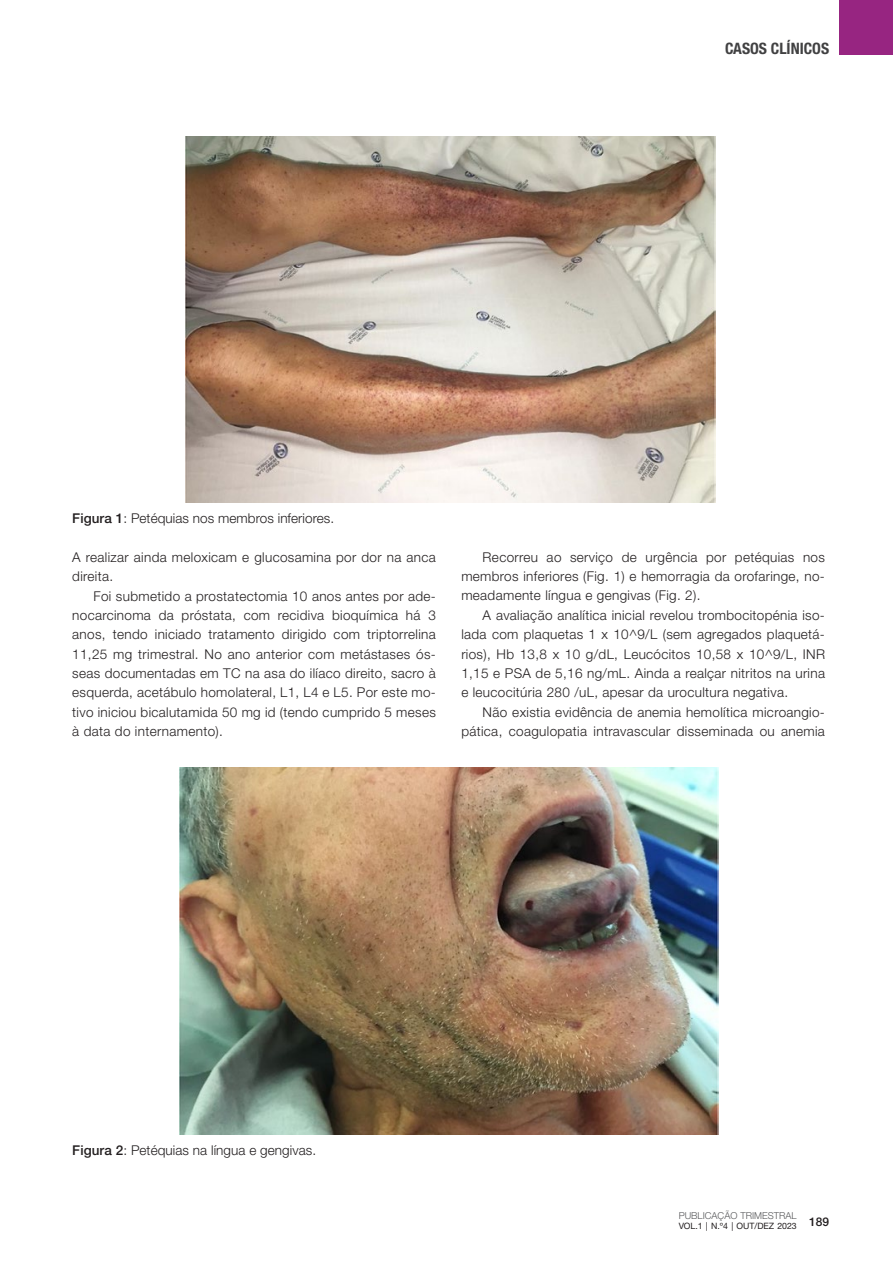
<style>
.page{position:relative;width:893px;height:1263px;background:#fff}
.page>*{position:absolute;margin:0;border:0;box-sizing:border-box;transform-origin:0 0}
.t1{font:700 condensed 15.75px "Helvetica Neue LT Std";color:#414142}
.t2{font:300 13.5px/19.4px "Helvetica Neue LT Std";letter-spacing:.025em;color:#231f20;text-align:justify}
.t3{font:300 13.5px "Helvetica Neue LT Std";letter-spacing:.005em;color:#231f20}
.t4{font:500 12px "Helvetica Neue LT Std";color:#231f20}
.t5{font:300 9.6px "Helvetica Neue LT Std";color:#58595b}
.t6{font:8.7px "Helvetica Neue LT Std";letter-spacing:-.005em;color:#231f20}
.s1{font-weight:500}
</style>
<div class="page">
<div style="left:838px;top:0;width:55px;height:55px;background:#972581"></div>
<img style="left:185px;top:136px;width:530px;height:367px">
<img style="left:179px;top:767px;width:540px;height:367px">
<p class="t1" style="left:725px;top:39px;width:106px">CASOS CLÍNICOS</p>
<p class="t3" style="left:72px;top:510px;width:263px"><span class="s1">Figura 1</span>: Petéquias nos membros inferiores.</p>
<p class="t2" style="left:72px;top:547px;width:365px">A realizar ainda meloxicam e glucosamina por dor na anca direita.</p>
<p class="t2" style="left:72px;top:586px;width:365px;text-indent:21px">Foi submetido a prostatectomia 10 anos antes por ade&shy;nocarcinoma da próstata, com recidiva bioquímica há 3 anos, tendo iniciado tratamento dirigido com triptorrelina 11,25 mg trimestral. No ano anterior com metástases ós&shy;seas documentadas em TC na asa do ilíaco direito, sacro à esquerda, acetábulo homolateral, L1, L4 e L5. Por este mo&shy;tivo iniciou bicalutamida 50 mg id (tendo cumprido 5 meses à data do internamento).</p>
<p class="t2" style="left:461px;top:547px;width:365px;text-indent:21px">Recorreu ao serviço de urgência por petéquias nos membros inferiores (Fig. 1) e hemorragia da orofaringe, no&shy;meadamente língua e gengivas (Fig. 2).</p>
<p class="t2" style="left:461px;top:605px;width:365px;text-indent:21px">A avaliação analítica inicial revelou trombocitopénia iso&shy;lada com plaquetas 1 x 10^9/L (sem agregados plaquetá&shy;rios), Hb 13,8 x 10 g/dL, Leucócitos 10,58 x 10^9/L, INR 1,15 e PSA de 5,16 ng/mL. Ainda a realçar nitritos na urina e leucocitúria 280 /uL, apesar da urocultura negativa.</p>
<p class="t2" style="left:461px;top:702px;width:365px;text-align:right">Não existia evidência de anemia hemolítica microangio&shy;pática, coagulopatia intravascular disseminada ou anemia</p>
<p class="t3" style="left:72px;top:1141px;width:245px"><span class="s1">Figura 2</span>: Petéquias na língua e gengivas.</p>
<p class="t5" style="left:679px;top:1209px;width:120px">PUBLICAÇÃO TRIMESTRAL</p>
<p class="t6" style="left:679px;top:1221px;width:120px">VOL.1 | N.º4 | OUT/DEZ 2023</p>
<p class="t4" style="left:809px;top:1215px;width:22px">189</p>
</div>
